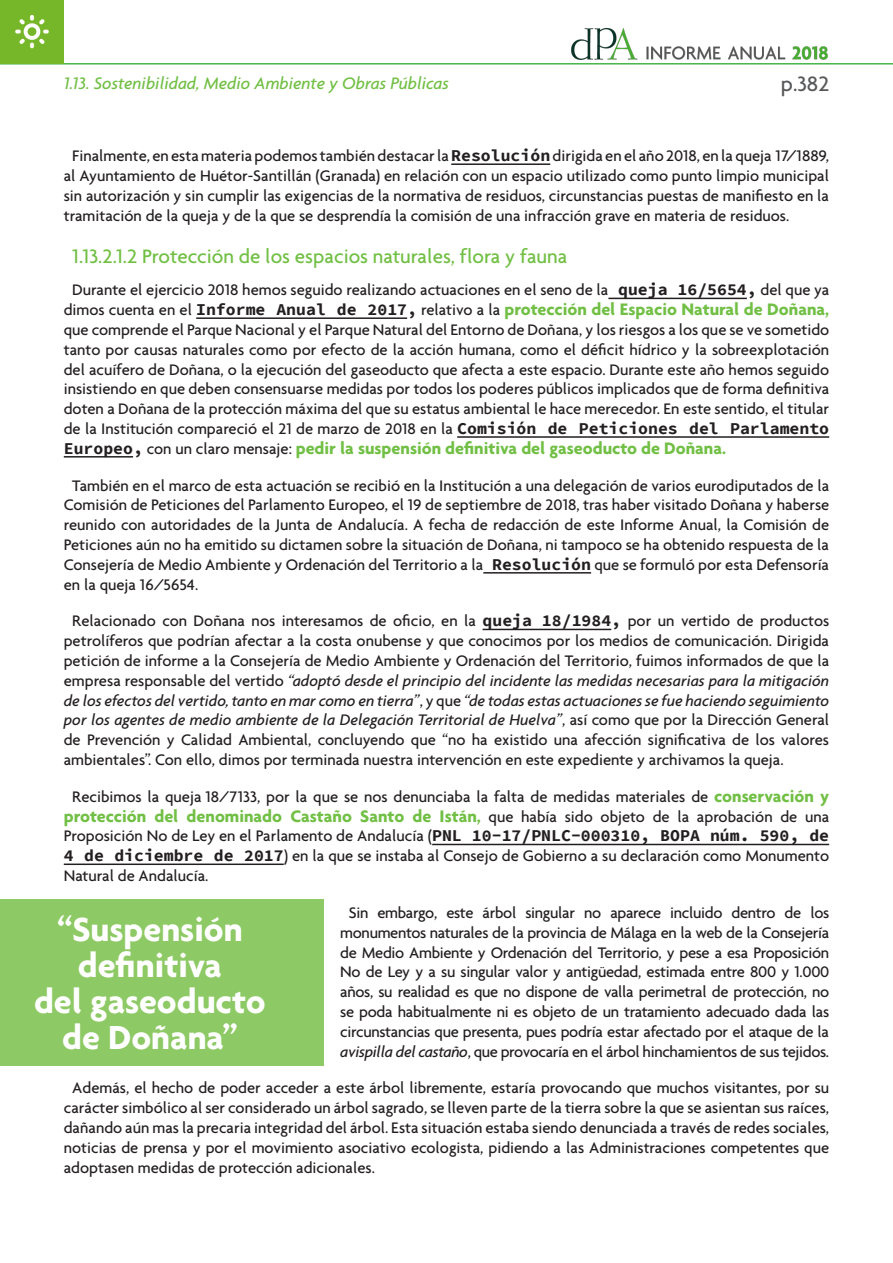
<style>
.page{position:relative;width:893px;height:1263px;background:#fff}
.page>*{position:absolute;margin:0;border:0;box-sizing:border-box;transform-origin:0 0}
.Destacados{font:700 36px/36px "Agenda";color:#fff;text-align:center}
.t1{font:500 22.5px "Agenda";color:#57585a}
.Título_1_1_1_1_1{font:500 21px "Agenda";color:#71bf44}
.Parrafo{font:700 18px "Agenda";color:#71bf44}
.t2{font:italic 500 18px "Agenda";color:#71bf44}
.Parrafo-2{font:500 16.5px/19.8px "Agenda";letter-spacing:-.02em;color:#231f20;text-align:justify}
.Parrafo-3{font:500 16.5px "Agenda";color:#231f20}
.s1{font-family:"Source Code Pro";font-weight:700}
.s2{font-weight:500;font-size:16.5px;color:#231f20}
.s3{font-family:"Source Code Pro";font-size:16.5px;color:#231f20}
.s4{font-style:italic}
.s5{font-weight:700;font-size:18px;color:#71bf44}
</style>
<div class="page">
<img style="left:572px;top:29px;width:255px;height:30px">
<hr style="left:0;top:63px;width:893px;height:2px;background:#46b549">
<img style="left:0;top:0;width:64px;height:63px">
<hr style="left:451px;top:163px;width:99px;height:2px;background:#231f20">
<hr style="left:608px;top:298px;width:139px;height:1px;background:#231f20">
<hr style="left:196px;top:317px;width:211px;height:2px;background:#231f20">
<hr style="left:457px;top:436px;width:372px;height:2px;background:#231f20">
<hr style="left:64px;top:456px;width:69px;height:2px;background:#231f20">
<hr style="left:483px;top:572px;width:108px;height:2px;background:#231f20">
<hr style="left:483px;top:629px;width:128px;height:1px;background:#231f20">
<hr style="left:432px;top:844px;width:397px;height:1px;background:#231f20">
<hr style="left:64px;top:863px;width:220px;height:2px;background:#231f20">
<div style="left:0;top:899px;width:323px;height:166px;background:#8dc964"></div>
<p class="t2" style="left:64px;top:72px;width:387px">1.13. Sostenibilidad, Medio Ambiente y Obras Públicas</p>
<h2 class="t1" style="left:781px;top:70px;width:50px">p.382</h2>
<p class="Parrafo-2" style="left:64px;top:146px;width:767px;text-indent:9px">Finalmente, en esta materia podemos también destacar la <span class="s1">Resolución</span> dirigida en el año 2018, en la queja 17/1889, al Ayuntamiento de Huétor-Santillán (Granada) en relación con un espacio utilizado como punto limpio municipal sin autorización y sin cumplir las exigencias de la normativa de residuos, circunstancias puestas de manifiesto en la tramitación de la queja y de la que se desprendía la comisión de una infracción grave en materia de residuos.</p>
<p class="Título_1_1_1_1_1" style="left:72px;top:243px;width:497px">1.13.2.1.2 Protección de los espacios naturales, flora y fauna</p>
<p class="Parrafo-3" style="left:72px;top:280px;width:758px">Durante el ejercicio 2018 hemos seguido realizando actuaciones en el seno de la <span class="s1">queja 16/5654,</span> del que ya</p>
<p class="Parrafo" style="left:64px;top:298px;width:767px"><span class="s2">dimos cuenta en el</span> <span class="s3">Informe Anual de 2017,</span> <span class="s2">relativo a la</span> protección del Espacio Natural de Doñana,</p>
<p class="Parrafo-2" style="left:64px;top:319px;width:767px">que comprende el Parque Nacional y el Parque Natural del Entorno de Doñana, y los riesgos a los que se ve sometido tanto por causas naturales como por efecto de la acción humana, como el déficit hídrico y la sobreexplotación del acuífero de Doñana, o la ejecución del gaseoducto que afecta a este espacio. Durante este año hemos seguido insistiendo en que deben consensuarse medidas por todos los poderes públicos implicados que de forma definitiva doten a Doñana de la protección máxima del que su estatus ambiental le hace merecedor. En este sentido, el titular de la Institución compareció el 21 de marzo de 2018 en la <span class="s1">Comisión de Peticiones del Parlamento</span></p>
<p class="Parrafo" style="left:64px;top:437px;width:664px"><span class="s3">Europeo,</span> <span class="s2">con un claro mensaje:</span> pedir la suspensión definitiva del gaseoducto de Doñana.</p>
<p class="Parrafo-2" style="left:64px;top:475px;width:767px;text-indent:9px">También en el marco de esta actuación se recibió en la Institución a una delegación de varios eurodiputados de la Comisión de Peticiones del Parlamento Europeo, el 19 de septiembre de 2018, tras haber visitado Doñana y haberse reunido con autoridades de la Junta de Andalucía. A fecha de redacción de este Informe Anual, la Comisión de Peticiones aún no ha emitido su dictamen sobre la situación de Doñana, ni tampoco se ha obtenido respuesta de la Consejería de Medio Ambiente y Ordenación del Territorio a la <span class="s1">Resolución</span> que se formuló por esta Defensoría en la queja 16/5654.</p>
<p class="Parrafo-2" style="left:64px;top:611px;width:767px;text-indent:9px">Relacionado con Doñana nos interesamos de oficio, en la <span class="s1">queja 18/1984,</span> por un vertido de productos petrolíferos que podrían afectar a la costa onubense y que conocimos por los medios de comunicación. Dirigida petición de informe a la Consejería de Medio Ambiente y Ordenación del Territorio, fuimos informados de que la empresa responsable del vertido <span class="s4">“adoptó desde el principio del incidente las medidas necesarias para la mitigación de los efectos del vertido, tanto en mar como en tierra”</span>, y que <span class="s4">“de todas estas actuaciones se fue haciendo seguimiento por los agentes de medio ambiente de la Delegación Territorial de Huelva”</span>, así como que por la Dirección General de Prevención y Calidad Ambiental, concluyendo que “no ha existido una afección significativa de los valores ambientales”. Con ello, dimos por terminada nuestra intervención en este expediente y archivamos la queja.</p>
<p class="Parrafo-3" style="left:72px;top:786px;width:758px">Recibimos la queja 18/7133, por la que se nos denunciaba la falta de medidas materiales de <span class="s5">conservación y</span></p>
<p class="Parrafo" style="left:64px;top:805px;width:767px">protección del denominado Castaño Santo de Istán, <span class="s2">que había sido objeto de la aprobación de una</span></p>
<p class="Parrafo-2" style="left:64px;top:826px;width:767px">Proposición No de Ley en el Parlamento de Andalucía (<span class="s1">PNL 10-17/PNLC-000310, BOPA núm. 590, de 4 de diciembre de 2017</span>) en la que se instaba al Consejo de Gobierno a su declaración como Monumento Natural de Andalucía.</p>
<p class="Parrafo-2" style="left:340px;top:902px;width:490px;text-align:center">Sin embargo, este árbol singular no aparece incluido dentro de los monumentos naturales de la provincia de Málaga en la web de la Consejería de Medio Ambiente y Ordenación del Territorio, y pese a esa Proposición No de Ley y a su singular valor y antigüedad, estimada entre 800 y 1.000 años, su realidad es que no dispone de valla perimetral de protección, no se poda habitualmente ni es objeto de un tratamiento adecuado dada las circunstancias que presenta, pues podría estar afectado por el ataque de la <span class="s4">avispilla del castaño</span>, que provocaría en el árbol hinchamientos de sus tejidos.</p>
<p class="Parrafo-2" style="left:64px;top:1078px;width:767px;text-indent:9px">Además, el hecho de poder acceder a este árbol libremente, estaría provocando que muchos visitantes, por su carácter simbólico al ser considerado un árbol sagrado, se lleven parte de la tierra sobre la que se asientan sus raíces, dañando aún mas la precaria integridad del árbol. Esta situación estaba siendo denunciada a través de redes sociales, noticias de prensa y por el movimiento asociativo ecologista, pidiendo a las Administraciones competentes que adoptasen medidas de protección adicionales.</p>
<p class="Destacados" style="left:34px;top:911px;width:233px">“Suspensión definitiva<br>del gaseoducto de Doñana”</p>
</div>
